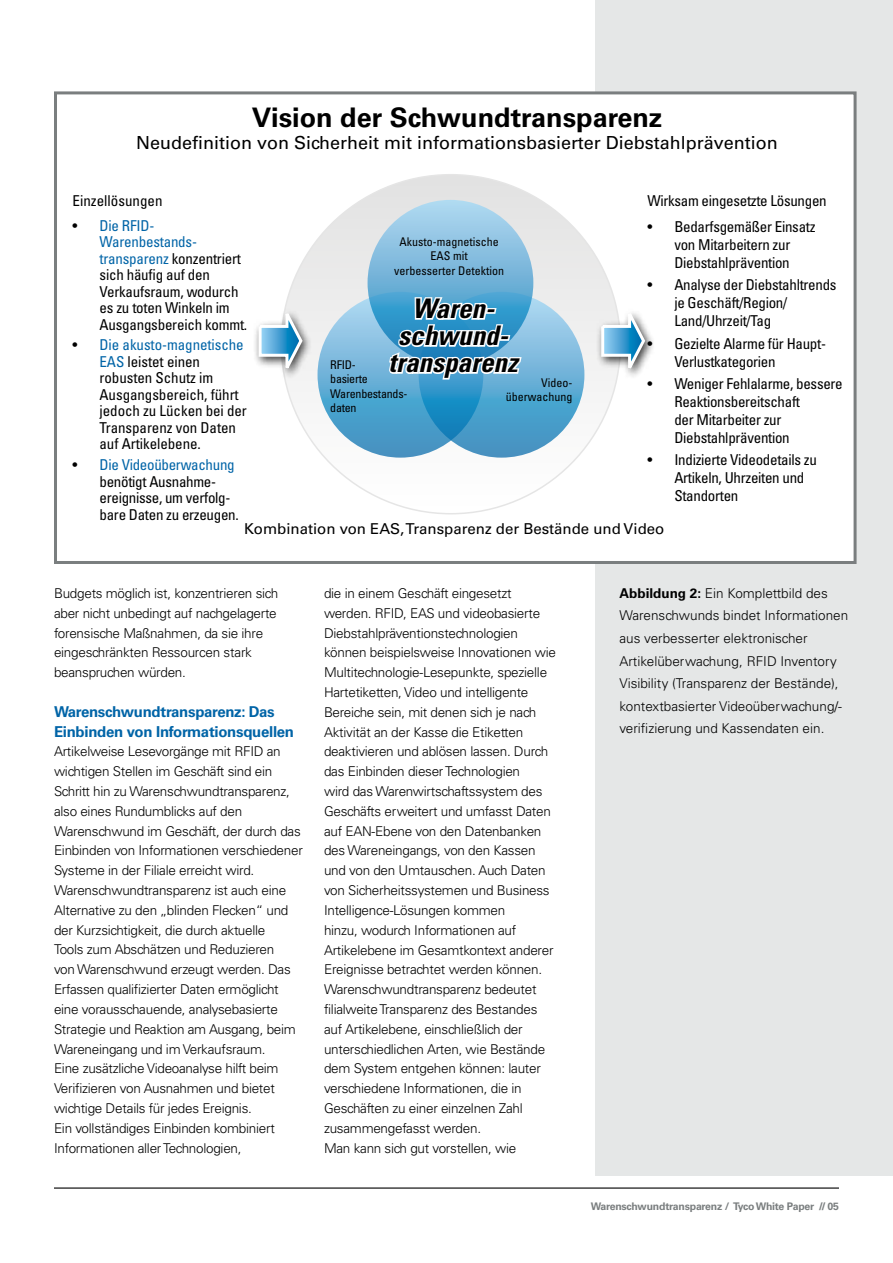
<style>
.page{position:relative;width:893px;height:1263px;background:#fff}
.page>*{position:absolute;margin:0;border:0;box-sizing:border-box;transform-origin:0 0}
.t1{font:700 27px "Univers LT Std";color:#000}
.t2{font:italic 700 condensed 27px/27px "Univers LT Std";color:#000;text-align:center}
.t3{font:18px "Univers LT Std";color:#000}
.t4{font:condensed 15px/16.5px "Univers LT Std";letter-spacing:-.02em;color:#000}
.t5{font:700 15px/19.8px "Univers LT Std";letter-spacing:-.02em;color:#0064a7}
.t6{font:15px "Univers LT Std";color:#000}
.t7{font:condensed 15px "Univers LT Std";color:#000}
.t8{font:300 13.5px/19.8px "Univers LT Std";letter-spacing:-.02em;color:#000}
.t9{font:300 13.5px/22.5px "Univers LT Std";color:#000}
.t10{font:condensed 12px/14.4px "Univers LT Std";color:#000;text-align:center}
.t11{font:condensed 12px/14.4px "Univers LT Std";letter-spacing:-.02em;color:#000}
.t12{font:700 10.5px "Univers LT Std";letter-spacing:-.02em;color:#7a7e7f}
.s1{color:#0064a7}
.s2{font-weight:700}
.s3{font-weight:900}
</style>
<div class="page">
<hr style="left:54px;top:1187px;width:785px;height:1px;background:#000">
<div style="left:595px;top:0;width:298px;height:1175px;background:#e5e7e7"></div>
<div style="left:54px;top:91px;width:802px;height:473px;background:#fff;border:3px solid #7a7e7f"></div>
<div style="left:281px;top:175px;width:339px;height:339px;background:linear-gradient(to bottom,#e2e2e2,#fdfdfd);border-radius:170px"></div>
<svg style="left:317px;top:292px;width:166px;height:166px;background:#6db2d8"></svg>
<svg style="left:419px;top:292px;width:165px;height:166px;background:#6db2d8"></svg>
<svg style="left:368px;top:200px;width:165px;height:166px;background:#81bee0"></svg>
<svg style="left:387px;top:220px;width:136px;height:344px"></svg>
<div style="left:253px;top:308px;width:60px;height:71px;background:#000;opacity:.75"></div>
<svg style="left:257px;top:302px;width:47px;height:78px"></svg>
<div style="left:596px;top:308px;width:60px;height:71px;background:#000;opacity:.75"></div>
<svg style="left:600px;top:302px;width:47px;height:78px"></svg>
<h1 class="t1" style="left:252px;top:102px;width:412px">Vision der Schwundtransparenz</h1>
<h2 class="t3" style="left:136px;top:132px;width:643px">Neudefinition von Sicherheit mit informationsbasierter Diebstahlprävention</h2>
<p class="t4" style="left:647px;top:192px;width:181px">Wirksam eingesetzte Lösungen</p>
<p class="t4" style="left:647px;top:218px;width:170px;line-height:18px;text-align:center">• Bedarfsgemäßer Einsatz von Mitarbeitern zur<br>Diebstahlprävention</p>
<p class="t4" style="left:674px;top:276px;width:164px;line-height:18px;text-indent:-27px">• Analyse der Diebstahltrends je Geschäft/Region/<br>Land/Uhrzeit/Tag</p>
<p class="t4" style="left:674px;top:334px;width:153px;line-height:18px;text-indent:-27px">• Gezielte Alarme für Haupt-<br>Verlustkategorien</p>
<p class="t4" style="left:674px;top:374px;width:170px;line-height:18px;text-indent:-27px">• Weniger Fehlalarme, bessere<br>Reaktionsbereitschaft<br>der Mitarbeiter zur<br>Diebstahlprävention</p>
<p class="t4" style="left:674px;top:451px;width:144px;line-height:18px;text-indent:-27px">• Indizierte Videodetails zu<br>Artikeln, Uhrzeiten und<br>Standorten</p>
<p class="t7" style="left:73px;top:191px;width:91px">Einzellösungen</p>
<p class="t4" style="left:100px;top:217px;width:149px;text-indent:-27px">• <span class="s1">Die RFID-<br>Warenbestands&shy;transparenz</span> konzentriert sich häufig auf den<br>Verkaufsraum, wodurch es zu toten Winkeln im<br>Ausgangsbereich kommt.</p>
<p class="t4" style="left:100px;top:337px;width:149px;text-indent:-27px">• <span class="s1">Die akusto-magnetische<br>EAS</span> leistet einen robusten Schutz im<br>Ausgangsbereich, führt jedoch zu Lücken bei der<br>Transparenz von Daten auf Artikelebene.</p>
<p class="t4" style="left:100px;top:456px;width:141px;text-indent:-27px">• <span class="s1">Die Videoüberwachung </span>benötigt Ausnahme&shy;ereignisse, um verfolg&shy;bare Daten zu erzeugen.</p>
<p class="t10" style="left:394px;top:234px;width:111px">Akusto-magnetische<br>EAS mit<br>verbesserter Detektion</p>
<h1 class="t2" style="left:389px;top:295px;width:130px">Waren&shy;schwund&shy;transparenz</h1>
<p class="t11" style="left:330px;top:357px;width:79px">RFID-<br>basierte<br>Warenbestands&shy;daten</p>
<p class="t10" style="left:506px;top:375px;width:68px;text-align:right">Video&shy;überwachung</p>
<p class="t6" style="left:244px;top:520px;width:422px">Kombination von EAS, Transparenz der Bestände und Video</p>
<p class="t8" style="left:54px;top:583px;width:226px">Budgets möglich ist, konzentrieren sich aber nicht unbedingt auf nachgelagerte forensische Maßnahmen, da sie ihre eingeschränkten Ressourcen stark beanspruchen würden.</p>
<p class="t5" style="left:54px;top:702px;width:242px">Warenschwundtransparenz: Das<br>Einbinden von Informationsquellen</p>
<p class="t8" style="left:54px;top:742px;width:250px">Artikelweise Lesevorgänge mit RFID an wichtigen Stellen im Geschäft sind ein Schritt hin zu Warenschwundtransparenz, also eines Rundumblicks auf den Warenschwund im Geschäft, der durch das Einbinden von Informationen verschiedener Systeme in der Filiale erreicht wird.<br>Warenschwundtransparenz ist auch eine Alternative zu den „blinden Flecken“ und der Kurzsichtigkeit, die durch aktuelle<br>Tools zum Abschätzen und Reduzieren<br>von Warenschwund erzeugt werden. Das Erfassen qualifizierter Daten ermöglicht eine vorausschauende, analysebasierte Strategie und Reaktion am Ausgang, beim Wareneingang und im Verkaufsraum.<br>Eine zusätzliche Videoanalyse hilft beim Verifizieren von Ausnahmen und bietet wichtige Details für jedes Ereignis.<br>Ein vollständiges Einbinden kombiniert Informationen aller Technologien,</p>
<p class="t8" style="left:324px;top:583px;width:234px">die in einem Geschäft eingesetzt werden. RFID, EAS und videobasierte Diebstahlpräventionstechnologien können beispielsweise Innovationen wie Multitechnologie-Lesepunkte, spezielle Hartetiketten, Video und intelligente Bereiche sein, mit denen sich je nach Aktivität an der Kasse die Etiketten deaktivieren und ablösen lassen. Durch das Einbinden dieser Technologien<br>wird das Warenwirtschaftssystem des Geschäfts erweitert und umfasst Daten auf EAN-Ebene von den Datenbanken des Wareneingangs, von den Kassen und von den Umtauschen. Auch Daten von Sicherheitssystemen und Business Intelligence-Lösungen kommen<br>hinzu, wodurch Informationen auf Artikelebene im Gesamtkontext anderer Ereignisse betrachtet werden können.<br>Warenschwundtransparenz bedeutet filialweite Transparenz des Bestandes auf Artikelebene, einschließlich der unterschiedlichen Arten, wie Bestände dem System entgehen können: lauter verschiedene Informationen, die in Geschäften zu einer einzelnen Zahl zusammengefasst werden.<br>Man kann sich gut vorstellen, wie</p>
<p class="t9" style="left:619px;top:582px;width:230px"><span class="s2">Abbildung 2:</span> Ein Komplettbild des Warenschwunds bindet Informationen aus verbesserter elektronischer Artikelüberwachung, RFID Inventory Visibility (Transparenz der Bestände), kontextbasierter Videoüberwachung/- verifizierung und Kassendaten ein.</p>
<p class="t12" style="left:591px;top:1200px;width:250px">Warenschwundtransparenz / Tyco White Paper <span class="s3">//</span> 05</p>
</div>
